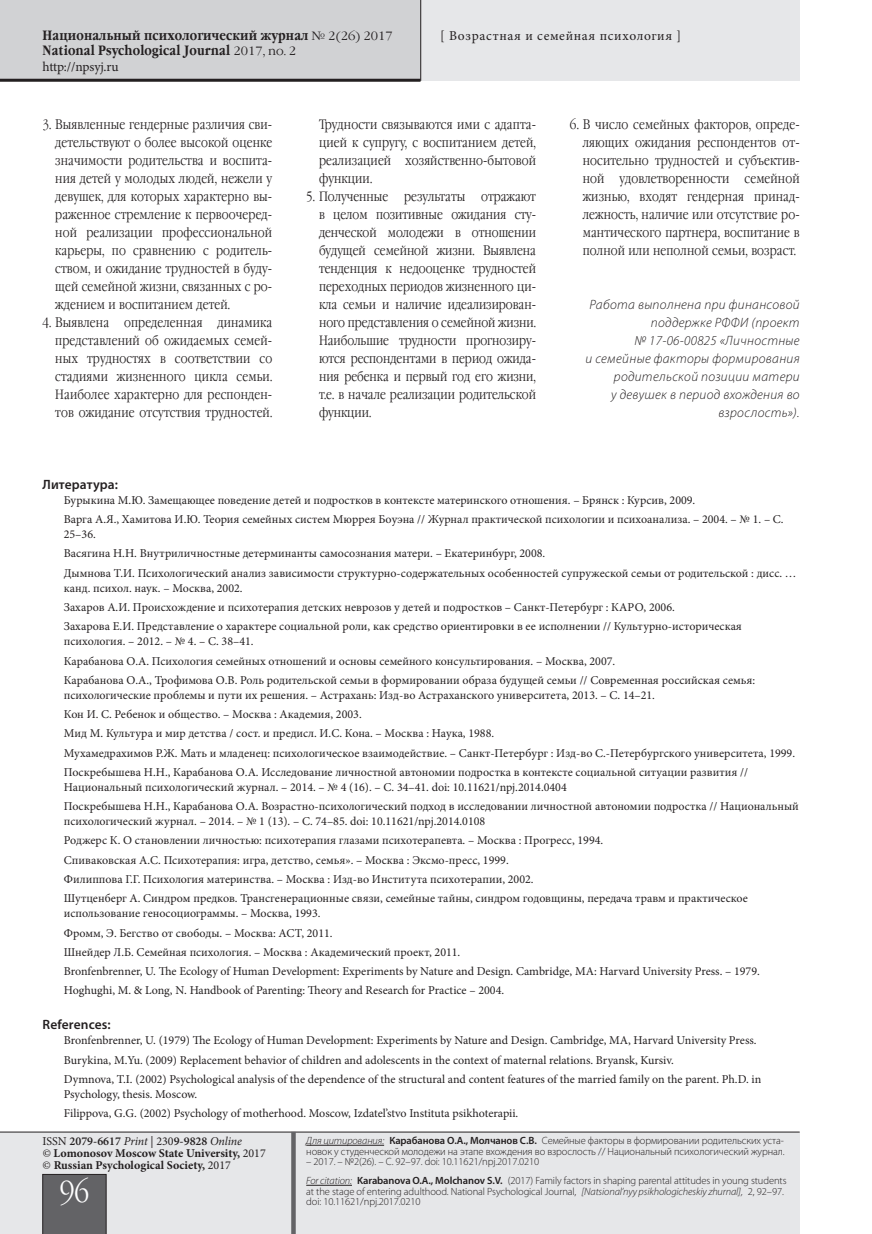
<style>
.page{position:relative;width:872px;height:1234px;background:#fff}
.page>*{position:absolute;margin:0;border:0;box-sizing:border-box;transform-origin:0 0}
.t1{font:30px "Garamond Narrow C";color:#fff}
.Main_text___NUM_1st{font:13.5px/18px "Garamond Narrow C";letter-spacing:.01em;color:#231f20;text-align:justify}
.t2{font:italic 300 13.5px/18px "Myriad Pro";letter-spacing:.025em;color:#231f20;text-align:right}
.t3{font:700 13.5px/15px "Garamond Narrow C";letter-spacing:.01em;color:#231f20}
.t4{font:13.5px "Minion Pro";letter-spacing:.05em;color:#231f20}
.SubHeader___2nd_leve{font:600 13.5px "Myriad Pro";letter-spacing:.01em;color:#231f20}
.t5{font:13.5px "Minion Pro";letter-spacing:-.015em;color:#231f20}
.Reference{font:12px/15px "Minion Pro";color:#231f20}
.t6{font:700 12px/12px "Minion Pro";color:#231f20}
.t7{font:300 10.5px/10.5px "Myriad Pro";letter-spacing:-.01em;color:#231f20}
.s1{font-family:"Garamond C";font-weight:400;font-size:12px}
.s2{font-weight:400}
.s3{font-weight:600}
.s4{font-weight:400;font-style:italic}
.s5{font-style:italic}
</style>
<div class="page">
<div style="left:0;top:0;width:799px;height:81px;background:#e6e7e9"></div>
<div style="left:0;top:0;width:421px;height:79px;background:#d1d2d4"></div>
<div style="left:0;top:1132px;width:799px;height:101px;background:#e6e7e9"></div>
<hr style="left:0;top:1131px;width:799px;height:1px;background:#231f20">
<div style="left:43px;top:1173px;width:63px;height:60px;background:#636366"></div>
<hr style="left:0;top:79px;width:420px;height:3px;background:#231f20">
<div style="left:291px;top:1131px;width:5px;height:102px;background:#636366"></div>
<hr style="left:420px;top:0;width:1px;height:81px;background:#231f20">
<hr style="left:306px;top:1144px;width:78px;height:1px;background:#231f20">
<hr style="left:306px;top:1184px;width:46px;height:1px;background:#231f20">
<p class="t3" style="left:43px;top:28px;width:352px">Национальный психологический журнал <span class="s1">№ 2(26) 2017<br></span>National Psychological Journal <span class="s1">2017, no. 2</span></p>
<p class="t5" style="left:43px;top:57px;width:78px">http://npsyj.ru</p>
<p class="t4" style="left:440px;top:26px;width:242px">[ Возрастная и семейная психология ]</p>
<p class="Main_text___NUM_1st" style="left:55px;top:115px;width:218px;text-indent:-13px">3. Выявленные гендерные различия сви&shy;детельствуют о более высокой оценке значимости родительства и воспита&shy;ния детей у молодых людей, нежели у девушек, для которых характерно вы&shy;раженное стремление к первоочеред&shy;ной реализации профессиональной карьеры, по сравнению с родитель&shy;ством, и ожидание трудностей в буду&shy;щей семейной жизни, связанных с ро&shy;ждением и воспитанием детей.</p>
<p class="Main_text___NUM_1st" style="left:55px;top:313px;width:218px;text-indent:-13px">4. Выявлена определенная динамика представлений об ожидаемых семей&shy;ных трудностях в соответствии со стадиями жизненного цикла семьи.<br>Наиболее характерно для респонден&shy;тов ожидание отсутствия трудностей.</p>
<p class="Main_text___NUM_1st" style="left:319px;top:115px;width:218px">Трудности связываются ими с адапта&shy;цией к супругу, с воспитанием детей, реализацией хозяйственно-бытовой функции.</p>
<p class="Main_text___NUM_1st" style="left:319px;top:187px;width:218px;text-indent:-13px">5. Полученные результаты отражают в целом позитивные ожидания сту&shy;денческой молодежи в отношении будущей семейной жизни. Выявлена тенденция к недооценке трудностей переходных периодов жизненного ци&shy;кла семьи и наличие идеализирован&shy;ного представления о семейной жизни.<br>Наибольшие трудности прогнозиру&shy;ются респондентами в период ожида&shy;ния ребенка и первый год его жизни, т.е. в начале реализации родительской функции.</p>
<p class="Main_text___NUM_1st" style="left:583px;top:115px;width:218px;text-indent:-13px">6. В число семейных факторов, опреде&shy;ляющих ожидания респондентов от&shy;носительно трудностей и субъектив&shy;ной удовлетворенности семейной жизнью, входят гендерная принад&shy;лежность, наличие или отсутствие ро&shy;мантического партнера, воспитание в полной или неполной семьи, возраст.</p>
<p class="t2" style="left:585px;top:295px;width:216px">Работа выполнена при финансовой поддержке РФФИ (проект<br>№ 17-06-00825 «Личностные<br>и семейные факторы формирования родительской позиции матери<br>у девушек в период вхождения во взрослость»).</p>
<p class="SubHeader___2nd_leve" style="left:43px;top:475px;width:77px">Литература:</p>
<p class="Reference" style="left:64px;top:492px;width:633px">Бурыкина М.Ю. Замещающее поведение детей и подростков в контексте материнского отношения. – Брянск : Курсив, 2009.</p>
<p class="Reference" style="left:64px;top:512px;width:721px">Варга А.Я., Хамитова И.Ю. Теория семейных систем Мюррея Боуэна // Журнал практической психологии и психоанализа. – 2004. – № 1. – С.<br>25–36.</p>
<p class="Reference" style="left:64px;top:546px;width:483px">Васягина Н.Н. Внутриличностные детерминанты самосознания матери. – Екатеринбург, 2008.</p>
<p class="Reference" style="left:64px;top:565px;width:734px">Дымнова Т.И. Психологический анализ зависимости структурно-содержательных особенностей супружеской семьи от родительской : дисс. … канд. психол. наук. – Москва, 2002.</p>
<p class="Reference" style="left:64px;top:599px;width:612px">Захаров А.И. Происхождение и психотерапия детских неврозов у детей и подростков – Санкт-Петербург : КАРО, 2006.</p>
<p class="Reference" style="left:64px;top:619px;width:679px">Захарова Е.И. Представление о характере социальной роли, как средство ориентировки в ее исполнении // Культурно-историческая психология. – 2012. – № 4. – С. 38–41.</p>
<p class="Reference" style="left:64px;top:653px;width:553px">Карабанова О.А. Психология семейных отношений и основы семейного консультирования. – Москва, 2007.</p>
<p class="Reference" style="left:64px;top:672px;width:693px">Карабанова О.А., Трофимова О.В. Роль родительской семьи в формировании образа будущей семьи // Современная российская семья: психологические проблемы и пути их решения. – Астрахань: Изд-во Астраханского университета, 2013. – С. 14–21.</p>
<p class="Reference" style="left:64px;top:706px;width:299px">Кон И. С. Ребенок и общество. – Москва : Академия, 2003.</p>
<p class="Reference" style="left:64px;top:726px;width:432px">Мид М. Культура и мир детства / сост. и предисл. И.С. Кона. – Москва : Наука, 1988.</p>
<p class="Reference" style="left:64px;top:745px;width:733px">Мухамедрахимов Р.Ж. Мать и младенец: психологическое взаимодействие. – Санкт-Петербург : Изд-во С.-Петербургского университета, 1999.</p>
<p class="Reference" style="left:64px;top:764px;width:685px">Поскребышева Н.Н., Карабанова О.А. Исследование личностной автономии подростка в контексте социальной ситуации развития //<br>Национальный психологический журнал. – 2014. – № 4 (16). – С. 34–41. doi: 10.11621/npj.2014.0404</p>
<p class="Reference" style="left:64px;top:798px;width:736px">Поскребышева Н.Н., Карабанова О.А. Возрастно-психологический подход в исследовании личностной автономии подростка // Национальный психологический журнал. – 2014. – № 1 (13). – С. 74–85. doi: 10.11621/npj.2014.0108</p>
<p class="Reference" style="left:64px;top:833px;width:541px">Роджерс К. О становлении личностью: психотерапия глазами психотерапевта. – Москва : Прогресс, 1994.</p>
<p class="Reference" style="left:64px;top:852px;width:446px">Спиваковская А.С. Психотерапия: игра, детство, семья». – Москва : Эксмо-пресс, 1999.</p>
<p class="Reference" style="left:64px;top:871px;width:471px">Филиппова Г.Г. Психология материнства. – Москва : Изд-во Института психотерапии, 2002.</p>
<p class="Reference" style="left:64px;top:890px;width:685px">Шутценберг А. Синдром предков. Трансгенерационные связи, семейные тайны, синдром годовщины, передача травм и практическое использование геносоциограммы. – Москва, 1993.</p>
<p class="Reference" style="left:64px;top:925px;width:270px">Фромм, Э. Бегство от свободы. – Москва: АСТ, 2011.</p>
<p class="Reference" style="left:64px;top:944px;width:398px">Шнейдер Л.Б. Семейная психология. – Москва : Академический проект, 2011.</p>
<p class="Reference" style="left:64px;top:963px;width:697px">Bronfenbrenner, U. The Ecology of Human Development: Experiments by Nature and Design. Cambridge, MA: Harvard University Press. – 1979.</p>
<p class="Reference" style="left:64px;top:982px;width:442px">Hoghughi, M. &amp; Long, N. Handbook of Parenting: Theory and Research for Practice – 2004.</p>
<p class="SubHeader___2nd_leve" style="left:43px;top:1015px;width:70px">References:</p>
<p class="Reference" style="left:64px;top:1032px;width:694px">Bronfenbrenner, U. (1979) The Ecology of Human Development: Experiments by Nature and Design. Cambridge, MA, Harvard University Press.</p>
<p class="Reference" style="left:64px;top:1052px;width:611px">Burykina, M.Yu. (2009) Replacement behavior of children and adolescents in the context of maternal relations. Bryansk, Kursiv.</p>
<p class="Reference" style="left:64px;top:1071px;width:699px">Dymnova, T.I. (2002) Psychological analysis of the dependence of the structural and content features of the married family on the parent. Ph.D. in<br>Psychology, thesis. Moscow.</p>
<p class="Reference" style="left:64px;top:1105px;width:456px">Filippova, G.G. (2002) Psychology of motherhood. Moscow, Izdatel’stvo Instituta psikhoterapii.</p>
<p class="t6" style="left:43px;top:1134px;width:225px"><span class="s2">ISSN</span> <span class="s3">2079-6617</span> <span class="s4">Print</span> <span class="s2">| 230</span><span class="s3">9-9828</span> <span class="s4">Online<br>©</span> Lomonosov Moscow State University, <span class="s2">2017 ©</span> Russian Psychological Society, <span class="s2">2017</span></p>
<h1 class="t1" style="left:60px;top:1175px;width:31px">96</h1>
<p class="t7" style="left:306px;top:1134px;width:480px"><span class="s5">Для цитирования:</span> <span class="s3">Карабанова О.А., Молчанов С.В.</span> Семейные факторы в формировании родительских уста&shy;новок у студенческой молодежи на этапе вхождения во взрослость // Национальный психологический журнал.</p>
<p class="t7" style="left:306px;top:1151px;width:482px;line-height:19px">– 2017. – №2(26). – С. 92–97. doi: 10.11621/npj.2017.0210<br><span class="s5">For citation:</span> <span class="s3">Karabanova O.A., Molchanov S.V.</span> (2017) Family factors in shaping parental attitudes in young students</p>
<p class="t7" style="left:306px;top:1185px;width:479px">at the stage of entering adulthood. National Psychological Journal, <span class="s5">[Natsional’nyy psikhologicheskiy zhurnal],</span> 2, 92–97. doi: 10.11621/npj.2017.0210</p>
</div>
